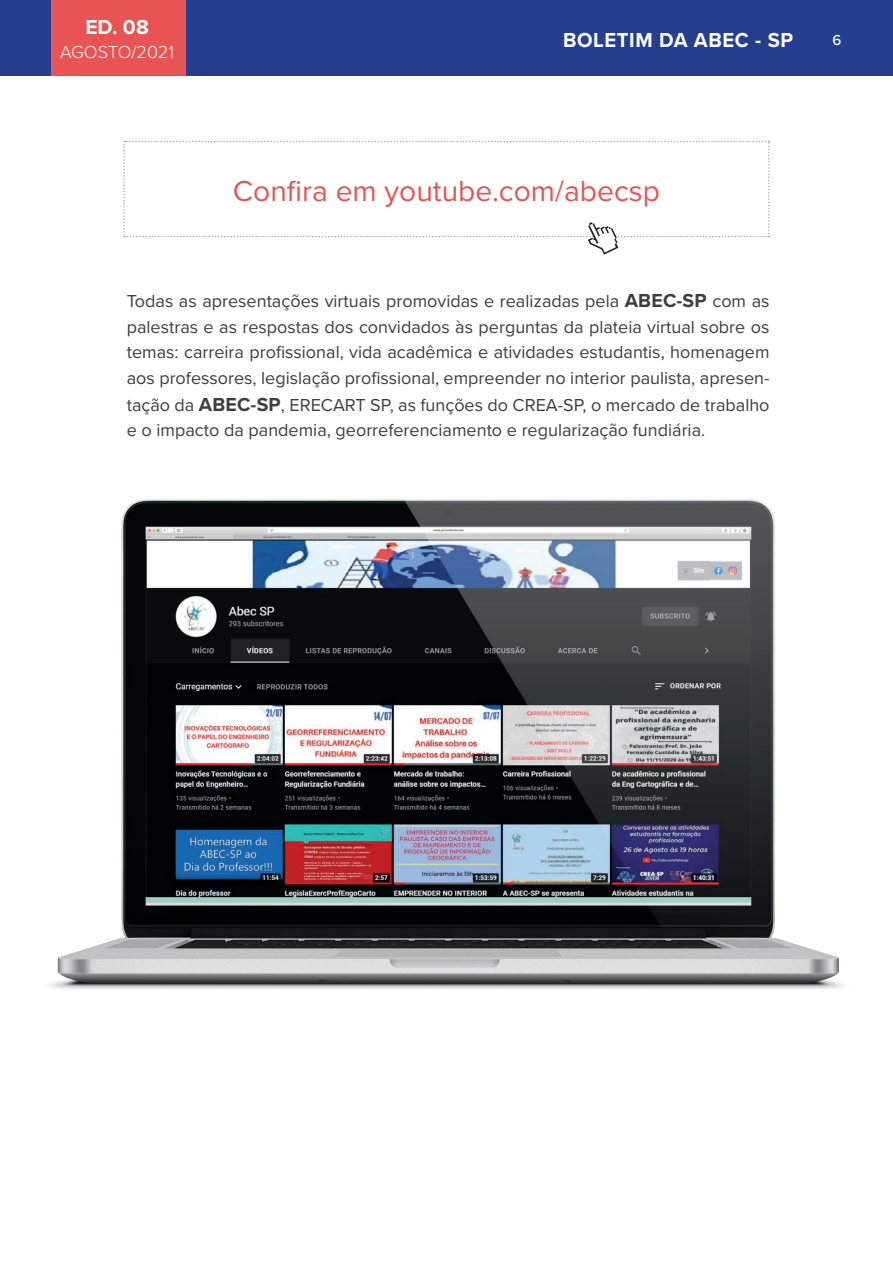
<style>
.page{position:relative;width:893px;height:1263px;background:#fff}
.page>*{position:absolute;margin:0;border:0;box-sizing:border-box;transform-origin:0 0}
.t1{font:30px "Proxima Nova";color:#e85454}
.t2{font:700 21px "Proxima Nova";letter-spacing:.03em;color:#fff}
.t3{font:18px/25.8px "Proxima Nova";color:#3e3e3f;text-align:justify}
.t4{font:300 18px "Proxima Nova";color:#fff}
.t5{font:500 15px "Proxima Nova";color:#fff}
.s1{font-weight:700;font-size:19.5px}
</style>
<div class="page">
<div style="left:0;top:0;width:893px;height:75px;background:#253f8e"></div>
<div style="left:51px;top:0;width:134px;height:75px;background:#e85353"></div>
<img style="left:50px;top:499px;width:793px;height:490px">
<svg style="left:123px;top:141px;width:647px;height:114px"></svg>
<p class="t2" style="left:85px;top:11px;width:65px">ED. 08</p>
<p class="t4" style="left:60px;top:39px;width:115px">AGOSTO/2021</p>
<p class="t2" style="left:563px;top:24px;width:232px">BOLETIM DA ABEC - SP</p>
<p class="t5" style="left:833px;top:28px;width:10px">6</p>
<h1 class="t1" style="left:233px;top:168px;width:429px">Confira em youtube.com/abecsp</h1>
<p class="t3" style="left:127px;top:287px;width:644px">Todas as apresentações virtuais promovidas e realizadas pela <span class="s1">ABEC-SP</span> com as palestras e as respostas dos convidados às perguntas da plateia virtual sobre os temas: carreira profissional, vida acadêmica e atividades estudantis, homenagem aos professores, legislação profissional, empreender no interior paulista, apresen&shy;tação da <span class="s1">ABEC-SP</span>, ERECART SP, as funções do CREA-SP, o mercado de trabalho e o impacto da pandemia, georreferenciamento e regularização fundiária.</p>
</div>
